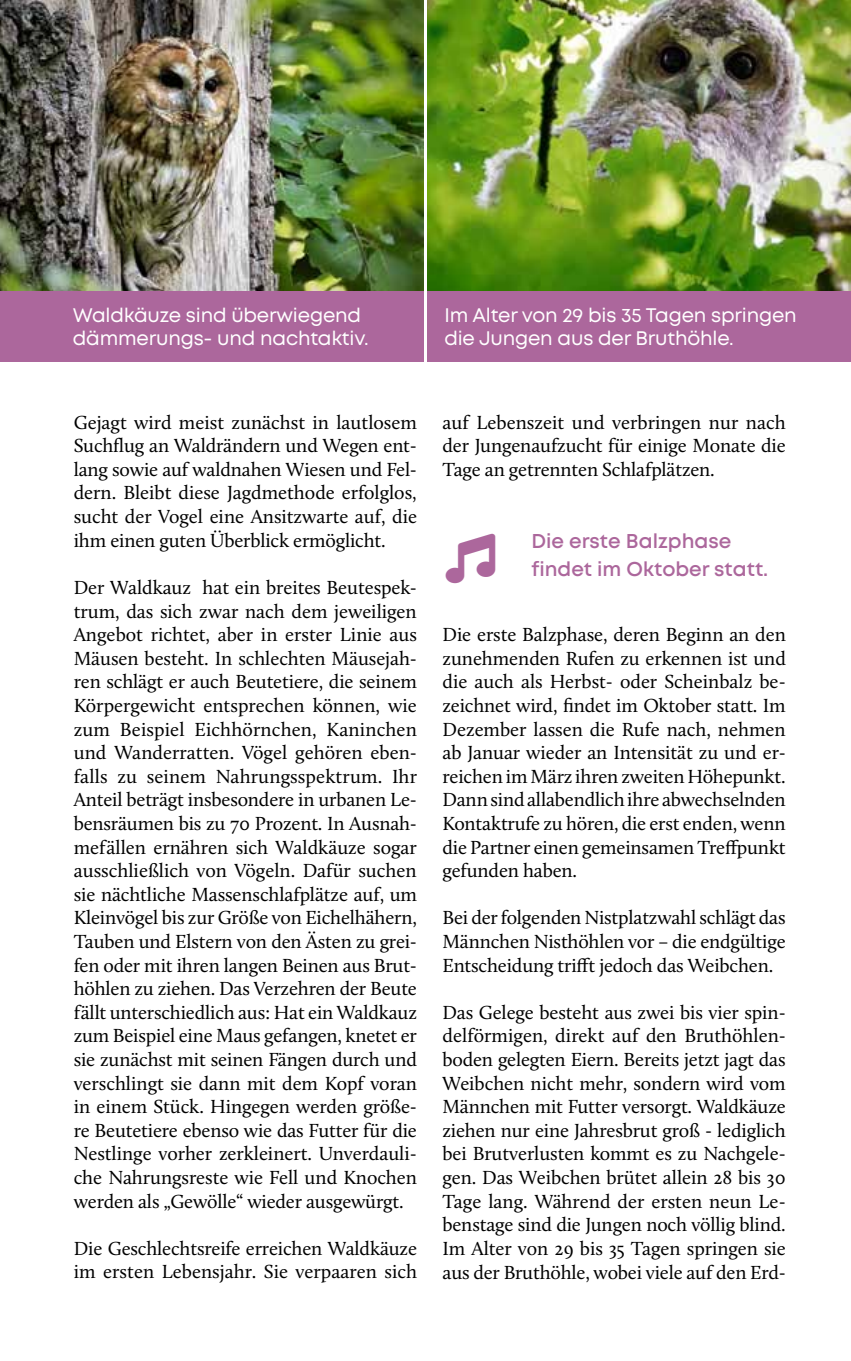
<style>
.page{position:relative;width:851px;height:1361px;background:#fff}
.page>*{position:absolute;margin:0;border:0;box-sizing:border-box;transform-origin:0 0}
.t1{font:600 20px/28px "Mont";color:#ac679c}
.t2{font:19.6px/23.6px "Calluna";letter-spacing:-.01em;color:#000;text-align:justify}
.t3{font:19.6px/23.6px "Mont";letter-spacing:-.01em;color:#fff}
</style>
<div class="page">
<img style="left:0;top:0;width:423px;height:291px">
<img style="left:427px;top:0;width:423px;height:291px">
<div style="left:0;top:291px;width:423px;height:70px;background:#ac679c"></div>
<div style="left:427px;top:291px;width:423px;height:70px;background:#ac679c"></div>
<p class="t3" style="left:73px;top:303px;width:297px">Waldkäuze sind überwiegend dämmerungs- und nachtaktiv.</p>
<p class="t3" style="left:444px;top:303px;width:354px">Im Alter von 29 bis 35 Tagen springen die Jungen aus der Bruthöhle.</p>
<p class="t2" style="left:74px;top:410px;width:345px">Gejagt wird meist zunächst in lautlosem Suchflug an Waldrändern und Wegen ent&shy;lang sowie auf waldnahen Wiesen und Fel&shy;dern. Bleibt diese Jagdmethode erfolglos, sucht der Vogel eine Ansitzwarte auf, die ihm einen guten Überblick ermöglicht.</p>
<p class="t2" style="left:74px;top:575px;width:345px">Der Waldkauz hat ein breites Beutespek&shy;trum, das sich zwar nach dem jeweiligen Angebot richtet, aber in erster Linie aus Mäusen besteht. In schlechten Mäusejah&shy;ren schlägt er auch Beutetiere, die seinem Körpergewicht entsprechen können, wie zum Beispiel Eichhörnchen, Kaninchen und Wanderratten. Vögel gehören eben&shy;falls zu seinem Nahrungsspektrum. Ihr Anteil beträgt insbesondere in urbanen Le&shy;bensräumen bis zu 70 Prozent. In Ausnah&shy;mefällen ernähren sich Waldkäuze sogar ausschließlich von Vögeln. Dafür suchen sie nächtliche Massenschlafplätze auf, um Kleinvögel bis zur Größe von Eichelhähern, Tauben und Elstern von den Ästen zu grei&shy;fen oder mit ihren langen Beinen aus Brut&shy;höhlen zu ziehen. Das Verzehren der Beute fällt unterschiedlich aus: Hat ein Waldkauz zum Beispiel eine Maus gefangen, knetet er sie zunächst mit seinen Fängen durch und verschlingt sie dann mit dem Kopf voran in einem Stück. Hingegen werden größe&shy;re Beutetiere ebenso wie das Futter für die Nestlinge vorher zerkleinert. Unverdauli&shy;che Nahrungsreste wie Fell und Knochen werden als „Gewölle“ wieder ausgewürgt.</p>
<p class="t2" style="left:74px;top:1236px;width:345px">Die Geschlechtsreife erreichen Waldkäuze im ersten Lebensjahr. Sie verpaaren sich</p>
<p class="t2" style="left:442px;top:410px;width:345px">auf Lebenszeit und verbringen nur nach der Jungenaufzucht für einige Monate die Tage an getrennten Schlafplätzen.</p>
<p class="t1" style="left:531px;top:527px;width:238px">Die erste Balzphase findet im Oktober statt.</p>
<p class="t2" style="left:442px;top:622px;width:345px">Die erste Balzphase, deren Beginn an den zunehmenden Rufen zu erkennen ist und die auch als Herbst- oder Scheinbalz be&shy;zeichnet wird, findet im Oktober statt. Im Dezember lassen die Rufe nach, nehmen ab Januar wieder an Intensität zu und er&shy;reichen im März ihren zweiten Höhepunkt.<br>Dann sind allabendlich ihre abwechselnden Kontaktrufe zu hören, die erst enden, wenn die Partner einen gemeinsamen Treffpunkt gefunden haben.</p>
<p class="t2" style="left:442px;top:906px;width:344px">Bei der folgenden Nistplatzwahl schlägt das Männchen Nisthöhlen vor – die endgültige Entscheidung trifft jedoch das Weibchen.</p>
<p class="t2" style="left:442px;top:1000px;width:345px">Das Gelege besteht aus zwei bis vier spin&shy;delförmigen, direkt auf den Bruthöhlen&shy;boden gelegten Eiern. Bereits jetzt jagt das Weibchen nicht mehr, sondern wird vom Männchen mit Futter versorgt. Waldkäuze ziehen nur eine Jahresbrut groß - lediglich bei Brutverlusten kommt es zu Nachgele&shy;gen. Das Weibchen brütet allein 28 bis 30<br>Tage lang. Während der ersten neun Le&shy;benstage sind die Jungen noch völlig blind.<br>Im Alter von 29 bis 35 Tagen springen sie aus der Bruthöhle, wobei viele auf den Erd-</p>
</div>
